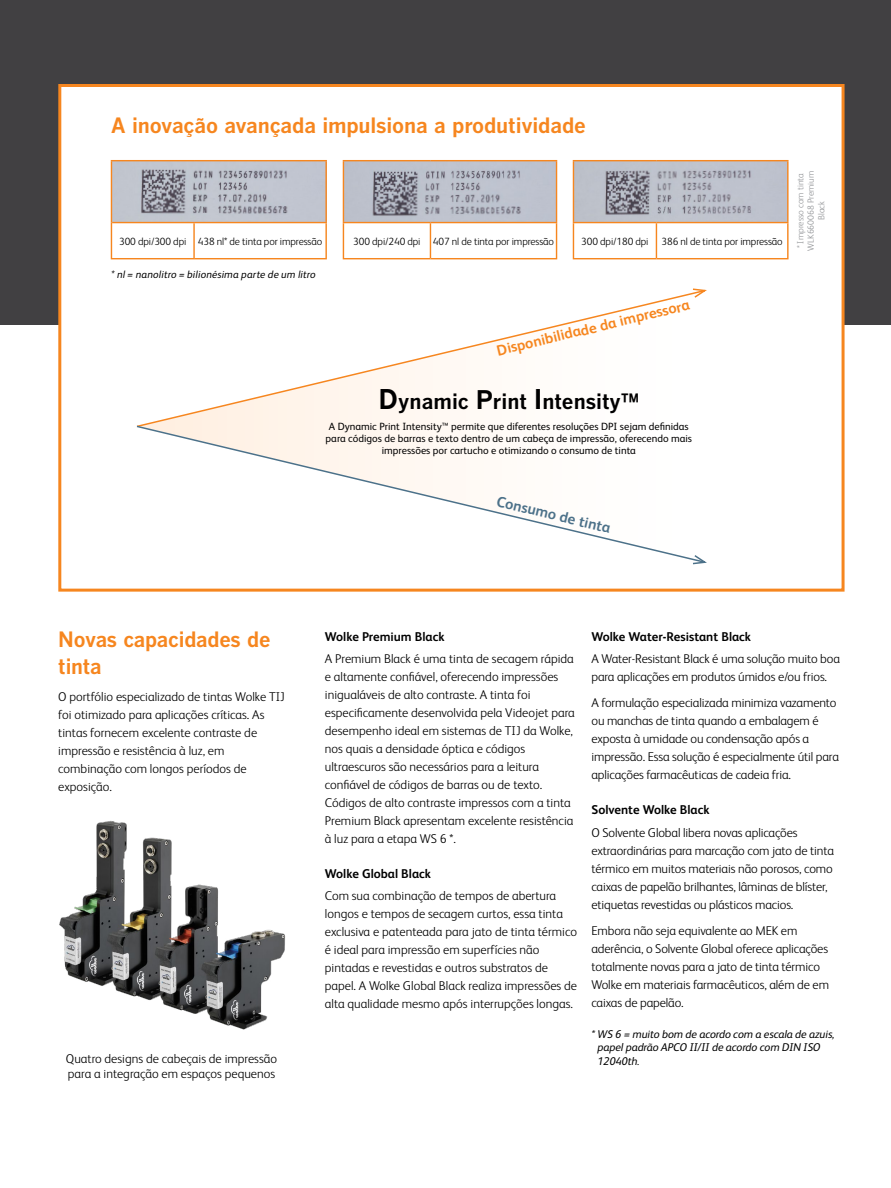
<style>
.page{position:relative;width:891px;height:1188px;background:#fff}
.page>*{position:absolute;margin:0;border:0;box-sizing:border-box;transform-origin:0 0}
.t1{font:700 21px/27px "Benton Gothic";letter-spacing:-.01em;color:#f6861f}
.t2{font:700 21px "Benton Gothic";color:#000}
.t3{font:700 15px "FS Albert Pro";color:#f6861f}
.t4{font:700 15px "FS Albert Pro";color:#4c7189}
.t5{font:300 12.75px/18px "FS Albert Pro";letter-spacing:-.005em;color:#000}
.t6{font:700 12.75px "FS Albert Pro";color:#000}
.t7{font:italic 11.25px/13.5px "FS Albert Pro";letter-spacing:-.01em;color:#000}
.t8{font:10.5px/12px "FS Albert Pro";color:#000;text-align:center}
.t9{font:300 10.5px "FS Albert Pro";letter-spacing:-.01em;color:#000}
.t10{font:italic 10.5px "FS Albert Pro";letter-spacing:.01em;color:#000}
.t11{font:300 9px/10.5px "FS Albert Pro";color:#939598;text-align:center}
.s1{font-size:27px}
.s2{font-size:25.5px}
</style>
<div class="page">
<div style="left:0;top:0;width:891px;height:325px;background:#414042"></div>
<div style="left:58px;top:84px;width:787px;height:508px;background:#fff;border:3px solid #f6861f"></div>
<svg style="left:140px;top:293px;width:551px;height:132px"></svg>
<svg style="left:691px;top:288px;width:16px;height:10px"></svg>
<svg style="left:137px;top:425px;width:554px;height:135px"></svg>
<svg style="left:691px;top:555px;width:16px;height:10px"></svg>
<img style="left:112px;top:161px;width:213px;height:61px">
<img style="left:344px;top:161px;width:212px;height:61px">
<img style="left:574px;top:161px;width:213px;height:61px">
<svg style="left:112px;top:223px;width:675px;height:36px"></svg>
<hr style="left:787px;top:161px;width:2px;height:61px;background:#f6861f">
<hr style="left:573px;top:160px;width:83px;height:1px;background:#f6861f">
<hr style="left:573px;top:161px;width:1px;height:61px;background:#f6861f">
<hr style="left:656px;top:160px;width:133px;height:1px;background:#f6861f">
<hr style="left:573px;top:222px;width:83px;height:1px;background:#f6861f">
<hr style="left:573px;top:223px;width:1px;height:35px;background:#f6861f">
<hr style="left:656px;top:222px;width:133px;height:1px;background:#f6861f">
<hr style="left:656px;top:223px;width:1px;height:35px;background:#f6861f">
<hr style="left:787px;top:223px;width:2px;height:35px;background:#f6861f">
<hr style="left:573px;top:258px;width:83px;height:1px;background:#f6861f">
<hr style="left:656px;top:258px;width:133px;height:1px;background:#f6861f">
<hr style="left:111px;top:160px;width:83px;height:1px;background:#f6861f">
<hr style="left:194px;top:160px;width:133px;height:1px;background:#f6861f">
<hr style="left:325px;top:161px;width:2px;height:61px;background:#f6861f">
<hr style="left:112px;top:222px;width:82px;height:1px;background:#f6861f">
<hr style="left:194px;top:222px;width:133px;height:1px;background:#f6861f">
<hr style="left:193px;top:223px;width:2px;height:35px;background:#f6861f">
<hr style="left:325px;top:223px;width:2px;height:35px;background:#f6861f">
<hr style="left:111px;top:258px;width:83px;height:1px;background:#f6861f">
<hr style="left:194px;top:258px;width:133px;height:1px;background:#f6861f">
<hr style="left:111px;top:161px;width:1px;height:62px;background:#f6861f">
<hr style="left:111px;top:223px;width:1px;height:35px;background:#f6861f">
<hr style="left:343px;top:160px;width:87px;height:1px;background:#f6861f">
<hr style="left:343px;top:161px;width:1px;height:61px;background:#f6861f">
<hr style="left:430px;top:160px;width:127px;height:1px;background:#f6861f">
<hr style="left:556px;top:161px;width:1px;height:61px;background:#f6861f">
<hr style="left:343px;top:222px;width:87px;height:1px;background:#f6861f">
<hr style="left:343px;top:223px;width:1px;height:35px;background:#f6861f">
<hr style="left:430px;top:222px;width:127px;height:1px;background:#f6861f">
<hr style="left:430px;top:223px;width:1px;height:35px;background:#f6861f">
<hr style="left:556px;top:223px;width:1px;height:35px;background:#f6861f">
<hr style="left:343px;top:258px;width:87px;height:1px;background:#f6861f">
<hr style="left:430px;top:258px;width:127px;height:1px;background:#f6861f">
<img style="left:59px;top:820px;width:227px;height:210px">
<h1 class="t1" style="left:111px;top:112px;width:477px">A inovação avançada impulsiona a produtividade</h1>
<p class="t9" style="left:119px;top:234px;width:205px">300 dpi/300 dpi 438 nl* de tinta por impressão</p>
<p class="t9" style="left:353px;top:234px;width:202px">300 dpi/240 dpi 407 nl de tinta por impressão</p>
<p class="t9" style="left:581px;top:234px;width:203px">300 dpi/180 dpi 386 nl de tinta por impressão</p>
<p class="t10" style="left:111px;top:267px;width:206px">* nl = nanolitro = bilionésima parte de um litro</p>
<p class="t3" style="left:495px;top:341px;width:199px;rotate:-14deg">Disponibilidade da impressora</p>
<h1 class="t2" style="left:378px;top:389px;width:262px"><span class="s1">D</span>ynamic <span class="s2">P</span>rint <span class="s1">I</span>ntensity™</h1>
<p class="t8" style="left:326px;top:419px;width:368px">A Dynamic Print Intensity™ permite que diferentes resoluções DPI sejam definidas para códigos de barras e texto dentro de um cabeça de impressão, oferecendo mais impressões por cartucho e otimizando o consumo de tinta</p>
<p class="t11" style="left:794px;top:251px;width:81px;rotate:-90deg">* Impresso com tinta<br>WLK660068 Premium<br>Black</p>
<p class="t4" style="left:500px;top:490px;width:118px;rotate:14deg">Consumo de tinta</p>
<h1 class="t1" style="left:58px;top:627px;width:214px">Novas capacidades de tinta</h1>
<p class="t5" style="left:58px;top:687px;width:228px">O portfólio especializado de tintas Wolke TIJ foi otimizado para aplicações críticas. As tintas fornecem excelente contraste de impressão e resistência à luz, em combinação com longos períodos de exposição.</p>
<p class="t5" style="left:66px;top:1050px;width:213px;line-height:15px">Quatro designs de cabeçais de impressão para a integração em espaços pequenos</p>
<p class="t6" style="left:325px;top:627px;width:121px">Wolke Premium Black</p>
<p class="t5" style="left:325px;top:649px;width:252px">A Premium Black é uma tinta de secagem rápida e altamente confiável, oferecendo impressões inigualáveis de alto contraste. A tinta foi especificamente desenvolvida pela Videojet para desempenho ideal em sistemas de TIJ da Wolke, nos quais a densidade óptica e códigos ultraescuros são necessários para a leitura confiável de códigos de barras ou de texto.<br>Códigos de alto contraste impressos com a tinta Premium Black apresentam excelente resistência à luz para a etapa WS 6 *.</p>
<p class="t6" style="left:325px;top:865px;width:108px">Wolke Global Black</p>
<p class="t5" style="left:325px;top:886px;width:254px">Com sua combinação de tempos de abertura longos e tempos de secagem curtos, essa tinta exclusiva e patenteada para jato de tinta térmico é ideal para impressão em superfícies não pintadas e revestidas e outros substratos de papel. A Wolke Global Black realiza impressões de alta qualidade mesmo após interrupções longas.</p>
<p class="t6" style="left:591px;top:627px;width:161px">Wolke Water-Resistant Black</p>
<p class="t5" style="left:591px;top:649px;width:250px">A Water-Resistant Black é uma solução muito boa para aplicações em produtos úmidos e/ou frios.</p>
<p class="t5" style="left:591px;top:693px;width:249px">A formulação especializada minimiza vazamento ou manchas de tinta quando a embalagem é exposta à umidade ou condensação após a impressão. Essa solução é especialmente útil para aplicações farmacêuticas de cadeia fria.</p>
<p class="t6" style="left:591px;top:801px;width:120px">Solvente Wolke Black</p>
<p class="t5" style="left:591px;top:822px;width:244px">O Solvente Global libera novas aplicações extraordinárias para marcação com jato de tinta térmico em muitos materiais não porosos, como caixas de papelão brilhantes, lâminas de blíster, etiquetas revestidas ou plásticos macios.</p>
<p class="t5" style="left:591px;top:921px;width:239px">Embora não seja equivalente ao MEK em aderência, o Solvente Global oferece aplicações totalmente novas para a jato de tinta térmico Wolke em materiais farmacêuticos, além de em caixas de papelão.</p>
<p class="t7" style="left:598px;top:1026px;width:239px;text-indent:-6px">* WS 6 = muito bom de acordo com a escala de azuis, papel padrão APCO II/II de acordo com DIN ISO<br>12040th.</p>
</div>
